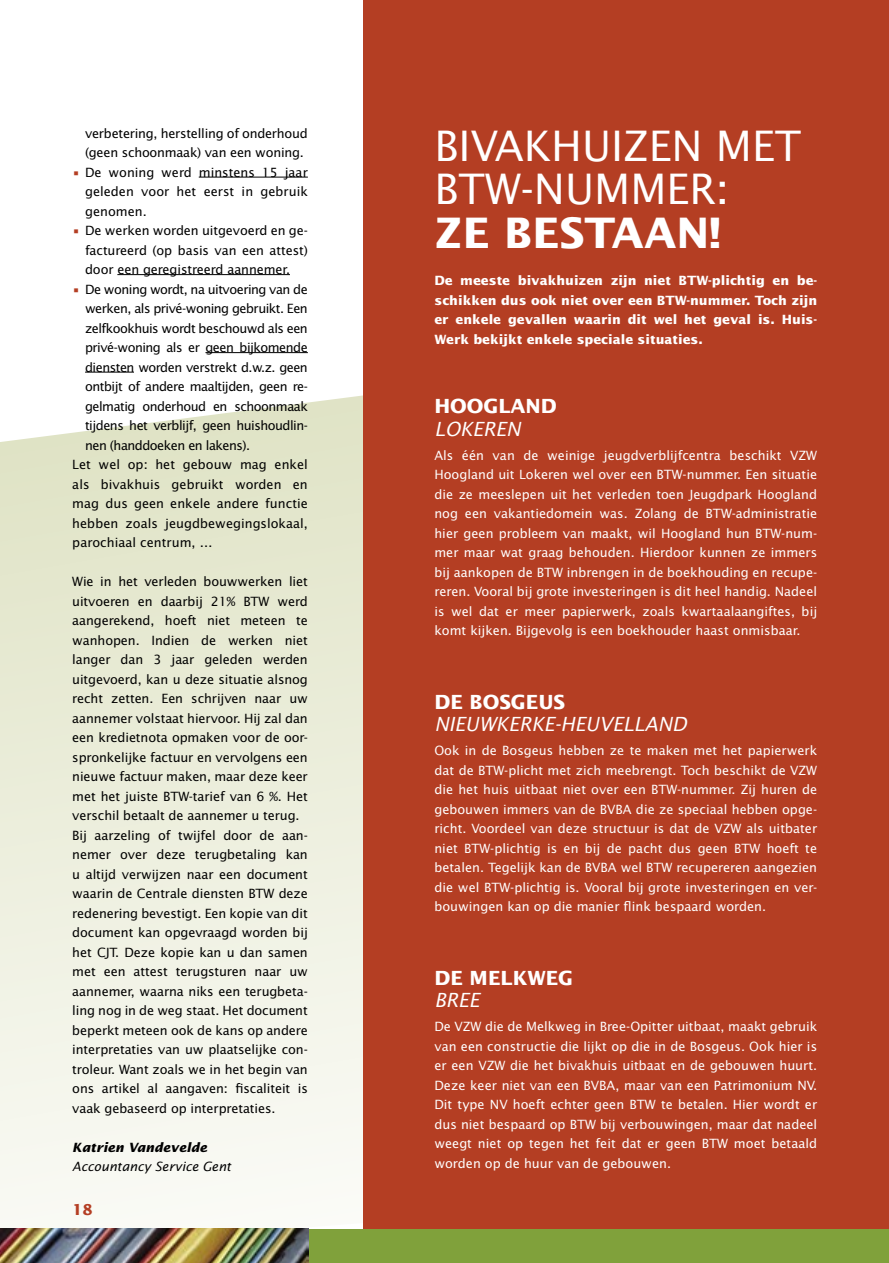
<style>
.page{position:relative;width:889px;height:1263px;background:#fff}
.page>*{position:absolute;margin:0;border:0;box-sizing:border-box;transform-origin:0 0}
.t1{font:42px/43.5px "Lucida Sans";color:#fff}
.t2{font:700 42px "Lucida Sans";color:#fff}
.t3{font:italic 19.5px "Lucida Sans";color:#fff}
.t4{font:700 19.5px "Lucida Sans";color:#fff}
.t5{font:700 15px "Lucida Sans";color:#b43e23}
.t6{font:12.75px/19.5px "Lucida Sans";color:#fff;text-align:justify}
.t7{font:12.75px/19.5px "Lucida Sans";letter-spacing:-.01em;color:#000}
.t8{font:12.75px "Lucida Sans";letter-spacing:-.04em;color:#000}
.t9{font:700 12.75px/19.5px "Lucida Sans";color:#fff;text-align:justify}
.t10{font:italic 12.75px "Lucida Sans";color:#000}
.t11{font:italic 700 12.75px "Lucida Sans";color:#000}
.s1{color:#b43e23}
</style>
<div class="page">
<svg style="left:0;top:353px;width:363px;height:876px"></svg>
<hr style="left:199px;top:177px;width:109px;height:1px;background:#000">
<hr style="left:117px;top:274px;width:173px;height:1px;background:#000">
<hr style="left:205px;top:352px;width:103px;height:1px;background:#000">
<hr style="left:85px;top:372px;width:49px;height:1px;background:#000">
<div style="left:363px;top:0;width:526px;height:1263px;background:#b43e23"></div>
<div style="left:0;top:1229px;width:889px;height:34px;background:#80a13b"></div>
<img style="left:0;top:1229px;width:308px;height:34px">
<p class="t7" style="left:85px;top:123px;width:224px">verbetering, herstelling of onderhoud (geen schoonmaak) van een woning.</p>
<p class="t7" style="left:85px;top:162px;width:224px;text-align:justify;text-indent:-13px"><span class="s1">•</span> De woning werd minstens 15 jaar geleden voor het eerst in gebruik genomen.</p>
<p class="t7" style="left:85px;top:221px;width:224px;text-align:justify;text-indent:-13px"><span class="s1">•</span> De werken worden uitgevoerd en ge&shy;factureerd (op basis van een attest) door een geregistreerd aannemer.</p>
<p class="t8" style="left:72px;top:281px;width:237px"><span class="s1">•</span> De woning wordt, na uitvoering van de</p>
<p class="t8" style="left:85px;top:301px;width:224px">werken, als privé-woning gebruikt. Een</p>
<p class="t8" style="left:85px;top:320px;width:224px">zelfkookhuis wordt beschouwd als een</p>
<p class="t8" style="left:85px;top:340px;width:224px">privé-woning als er geen bijkomende</p>
<p class="t8" style="left:85px;top:359px;width:224px">diensten worden verstrekt d.w.z. geen</p>
<p class="t8" style="left:85px;top:379px;width:224px">ontbijt of andere maaltijden, geen re-</p>
<p class="t8" style="left:85px;top:398px;width:224px">gelmatig onderhoud en schoonmaak</p>
<p class="t8" style="left:85px;top:418px;width:224px">tijdens het verblijf, geen huishoudlin-</p>
<p class="t8" style="left:85px;top:437px;width:167px">nen (handdoeken en lakens).</p>
<p class="t7" style="left:72px;top:455px;width:237px">Let wel op: het gebouw mag enkel</p>
<p class="t7" style="left:72px;top:474px;width:237px">als bivakhuis gebruikt worden en</p>
<p class="t7" style="left:72px;top:494px;width:237px">mag dus geen enkele andere functie</p>
<p class="t7" style="left:72px;top:513px;width:237px">hebben zoals jeugdbewegingslokaal,</p>
<p class="t7" style="left:72px;top:533px;width:142px">parochiaal centrum, …</p>
<p class="t7" style="left:72px;top:572px;width:237px">Wie in het verleden bouwwerken liet uitvoeren en daarbij 21% BTW werd aangerekend, hoeft niet meteen te wanhopen. Indien de werken niet langer dan 3 jaar geleden werden uitgevoerd, kan u deze situatie alsnog recht zetten. Een schrijven naar uw aannemer volstaat hiervoor. Hij zal dan een kredietnota opmaken voor de oor&shy;spronkelijke factuur en vervolgens een nieuwe factuur maken, maar deze keer met het juiste BTW-tarief van 6 %. Het verschil betaalt de aannemer u terug.<br>Bij aarzeling of twijfel door de aan&shy;nemer over deze terugbetaling kan u altijd verwijzen naar een document waarin de Centrale diensten BTW deze redenering bevestigt. Een kopie van dit document kan opgevraagd worden bij het CJT. Deze kopie kan u dan samen met een attest terugsturen naar uw aannemer, waarna niks een terugbeta&shy;ling nog in de weg staat. Het document beperkt meteen ook de kans op andere interpretaties van uw plaatselijke con&shy;troleur. Want zoals we in het begin van ons artikel al aangaven: fiscaliteit is vaak gebaseerd op interpretaties.</p>
<p class="t11" style="left:72px;top:1139px;width:136px">Katrien Vandevelde</p>
<p class="t10" style="left:72px;top:1159px;width:160px">Accountancy Service Gent</p>
<p class="t5" style="left:72px;top:1201px;width:22px">18</p>
<h1 class="t1" style="left:434px;top:123px;width:368px">BIVAKHUIZEN MET<br>BTW-NUMMER:</h1>
<h1 class="t2" style="left:434px;top:207px;width:288px">ZE BESTAAN!</h1>
<p class="t9" style="left:434px;top:271px;width:384px">De meeste bivakhuizen zijn niet BTW-plichtig en be&shy;schikken dus ook niet over een BTW-nummer. Toch zijn er enkele gevallen waarin dit wel het geval is. Huis-Werk bekijkt enkele speciale situaties.</p>
<h2 class="t4" style="left:434px;top:394px;width:124px">HOOGLAND</h2>
<h2 class="t3" style="left:434px;top:416px;width:88px">LOKEREN</h2>
<p class="t6" style="left:434px;top:445px;width:384px">Als één van de weinige jeugdverblijfcentra beschikt VZW Hoogland uit Lokeren wel over een BTW-nummer. Een situatie die ze meeslepen uit het verleden toen Jeugdpark Hoogland nog een vakantiedomein was. Zolang de BTW-administratie hier geen probleem van maakt, wil Hoogland hun BTW-num&shy;mer maar wat graag behouden. Hierdoor kunnen ze immers bij aankopen de BTW inbrengen in de boekhouding en recupe&shy;reren. Vooral bij grote investeringen is dit heel handig. Nadeel is wel dat er meer papierwerk, zoals kwartaalaangiftes, bij komt kijken. Bijgevolg is een boekhouder haast onmisbaar.</p>
<h2 class="t4" style="left:434px;top:690px;width:132px">DE BOSGEUS</h2>
<h2 class="t3" style="left:434px;top:712px;width:254px">NIEUWKERKE-HEUVELLAND</h2>
<p class="t6" style="left:434px;top:740px;width:384px">Ook in de Bosgeus hebben ze te maken met het papierwerk dat de BTW-plicht met zich meebrengt. Toch beschikt de VZW die het huis uitbaat niet over een BTW-nummer. Zij huren de gebouwen immers van de BVBA die ze speciaal hebben opge&shy;richt. Voordeel van deze structuur is dat de VZW als uitbater niet BTW-plichtig is en bij de pacht dus geen BTW hoeft te betalen. Tegelijk kan de BVBA wel BTW recupereren aangezien die wel BTW-plichtig is. Vooral bij grote investeringen en ver&shy;bouwingen kan op die manier flink bespaard worden.</p>
<h2 class="t4" style="left:434px;top:966px;width:140px">DE MELKWEG</h2>
<h2 class="t3" style="left:434px;top:988px;width:47px">BREE</h2>
<p class="t6" style="left:434px;top:1016px;width:384px">De VZW die de Melkweg in Bree-Opitter uitbaat, maakt gebruik van een constructie die lijkt op die in de Bosgeus. Ook hier is er een VZW die het bivakhuis uitbaat en de gebouwen huurt.<br>Deze keer niet van een BVBA, maar van een Patrimonium NV.<br>Dit type NV hoeft echter geen BTW te betalen. Hier wordt er dus niet bespaard op BTW bij verbouwingen, maar dat nadeel weegt niet op tegen het feit dat er geen BTW moet betaald worden op de huur van de gebouwen.</p>
</div>
